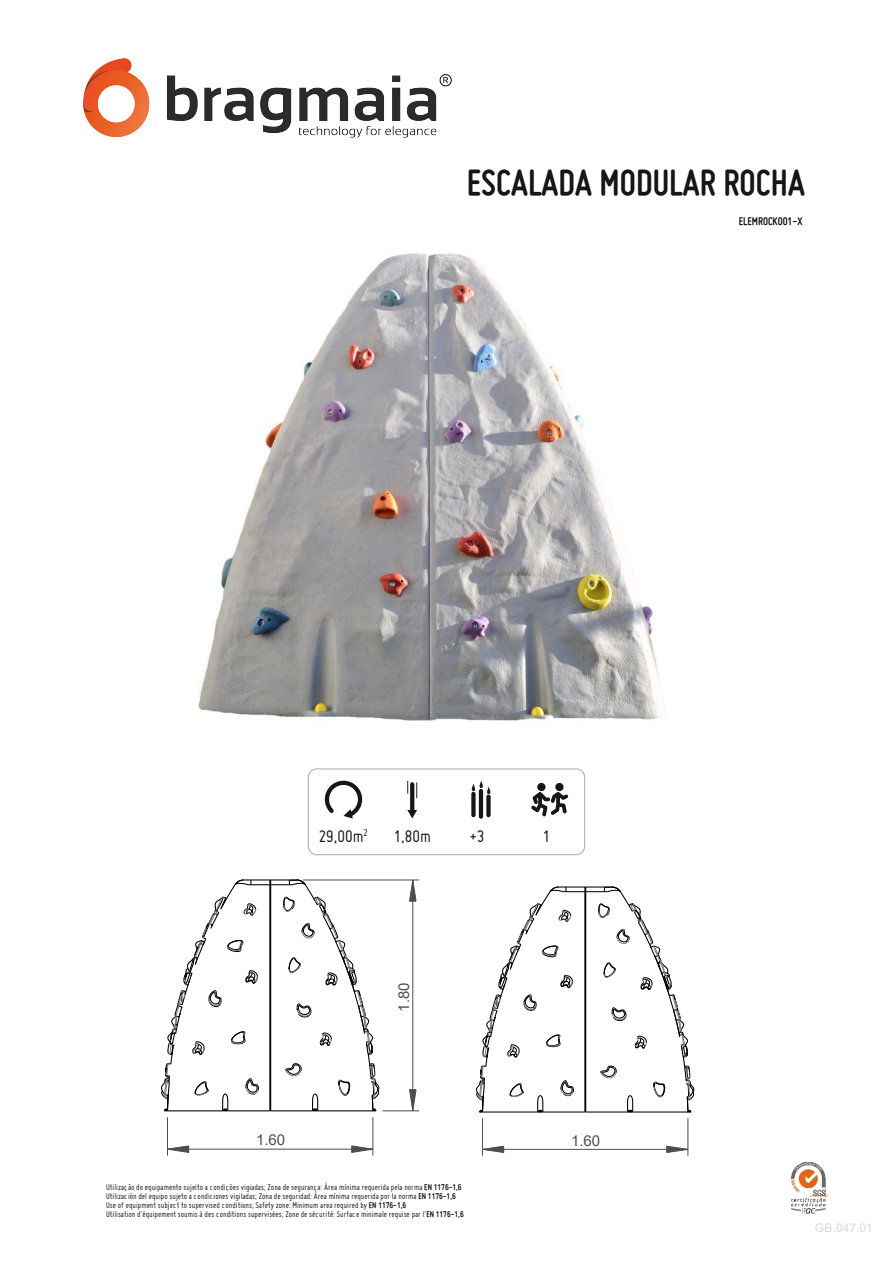
<style>
.page{position:relative;width:893px;height:1263px;background:#fff}
.page>*{position:absolute;margin:0;border:0;box-sizing:border-box;transform-origin:0 0}
.t1{font:700 39px "Miso";color:#151616}
.t2{font:300 18.3px "Miso";color:#151616}
.t3{font:15px "Arial";color:#4e4e4d}
.t4{font:700 12px "Miso";color:#151616}
.t5{font:12px "Arial";color:#d9d9da}
.t6{font:300 10.65px "Miso";color:#151616}
.t7{font:300 9px/8.6px "Miso";color:#151616}
.s1{font-weight:700}
</style>
<div class="page">
<img style="left:198px;top:253px;width:467px;height:467px">
<img style="left:791px;top:1163px;width:36px;height:51px">
<svg style="left:407px;top:781px;width:10px;height:37px"></svg>
<svg style="left:325px;top:781px;width:37px;height:37px"></svg>
<div style="left:471px;top:792px;width:5px;height:25px;background:#151616;border-radius:2px"></div>
<div style="left:486px;top:795px;width:5px;height:22px;background:#151616;border-radius:2px"></div>
<hr style="left:479px;top:789px;width:4px;height:30px;background:#151616;border-radius:2px">
<svg style="left:471px;top:780px;width:20px;height:14px"></svg>
<div style="left:537px;top:783px;width:8px;height:8px;background:#151616;border-radius:50%"></div>
<svg style="left:531px;top:792px;width:37px;height:24px"></svg>
<div style="left:555px;top:783px;width:9px;height:8px;background:#151616;border-radius:50%"></div>
<div style="left:308px;top:768px;width:277px;height:87px;border:1px solid #afb0b0;border-radius:9px"></div>
<svg style="left:161px;top:879px;width:219px;height:233px"></svg>
<svg style="left:351px;top:1145px;width:23px;height:8px"></svg>
<svg style="left:168px;top:1145px;width:22px;height:8px"></svg>
<hr style="left:372px;top:1117px;width:1px;height:38px;background:#4d4d4d">
<hr style="left:167px;top:1117px;width:1px;height:38px;background:#4d4d4d">
<hr style="left:167px;top:1149px;width:206px;height:1px;background:#4d4d4d">
<svg style="left:409px;top:880px;width:8px;height:22px"></svg>
<svg style="left:409px;top:1089px;width:8px;height:23px"></svg>
<hr style="left:303px;top:879px;width:116px;height:1px;background:#4d4d4d">
<hr style="left:382px;top:1110px;width:37px;height:1px;background:#4d4d4d">
<hr style="left:412px;top:880px;width:1px;height:231px;background:#4d4d4d">
<img style="left:83px;top:58px;width:368px;height:79px">
<svg style="left:476px;top:886px;width:219px;height:227px"></svg>
<svg style="left:666px;top:1145px;width:23px;height:8px"></svg>
<svg style="left:483px;top:1145px;width:22px;height:8px"></svg>
<hr style="left:687px;top:1118px;width:1px;height:37px;background:#4d4d4d">
<hr style="left:482px;top:1118px;width:1px;height:37px;background:#4d4d4d">
<hr style="left:482px;top:1149px;width:206px;height:1px;background:#4d4d4d">
<h1 class="t1" style="left:467px;top:160px;width:339px">ESCALADA MODULAR ROCHA</h1>
<h3 class="t4" style="left:739px;top:214px;width:65px">ELEMROCK001-X</h3>
<p class="t6" style="left:364px;top:828px;width:6px">2</p>
<h2 class="t2" style="left:319px;top:830px;width:46px">29,00m</h2>
<h2 class="t2" style="left:469px;top:830px;width:17px">+3</h2>
<h2 class="t2" style="left:543px;top:830px;width:9px">1</h2>
<h2 class="t2" style="left:394px;top:830px;width:39px">1,80m</h2>
<h3 class="t3" style="left:256px;top:1130px;width:31px">1.60</h3>
<h3 class="t3" style="left:393px;top:1012px;width:31px;rotate:-90deg">1.80</h3>
<p class="t7" style="left:106px;top:1183px;width:357px">Utilização do equipamento sujeito a condições vigiadas; Zona de segurança: Área mínima requerida pela norma <span class="s1">EN 1176-1,6</span></p>
<p class="t7" style="left:106px;top:1193px;width:351px">Utilización del equipo sujeto a condiciones vigiladas; Zona de seguridad: Área mínima requerida por la norma <span class="s1">EN 1176-1,6<br></span>Use of equipment subject to supervised conditions; Safety zone: Minimum area required by <span class="s1">EN 1176-1,6</span></p>
<p class="t7" style="left:106px;top:1211px;width:359px">Utilisation d'équipement soumis à des conditions supervisées; Zone de sécurité: Surface minimale requise par l'<span class="s1">EN 1176-1,6</span></p>
<h3 class="t3" style="left:571px;top:1130px;width:31px">1.60</h3>
<h3 class="t5" style="left:815px;top:1220px;width:60px">GB.047.01</h3>
</div>
